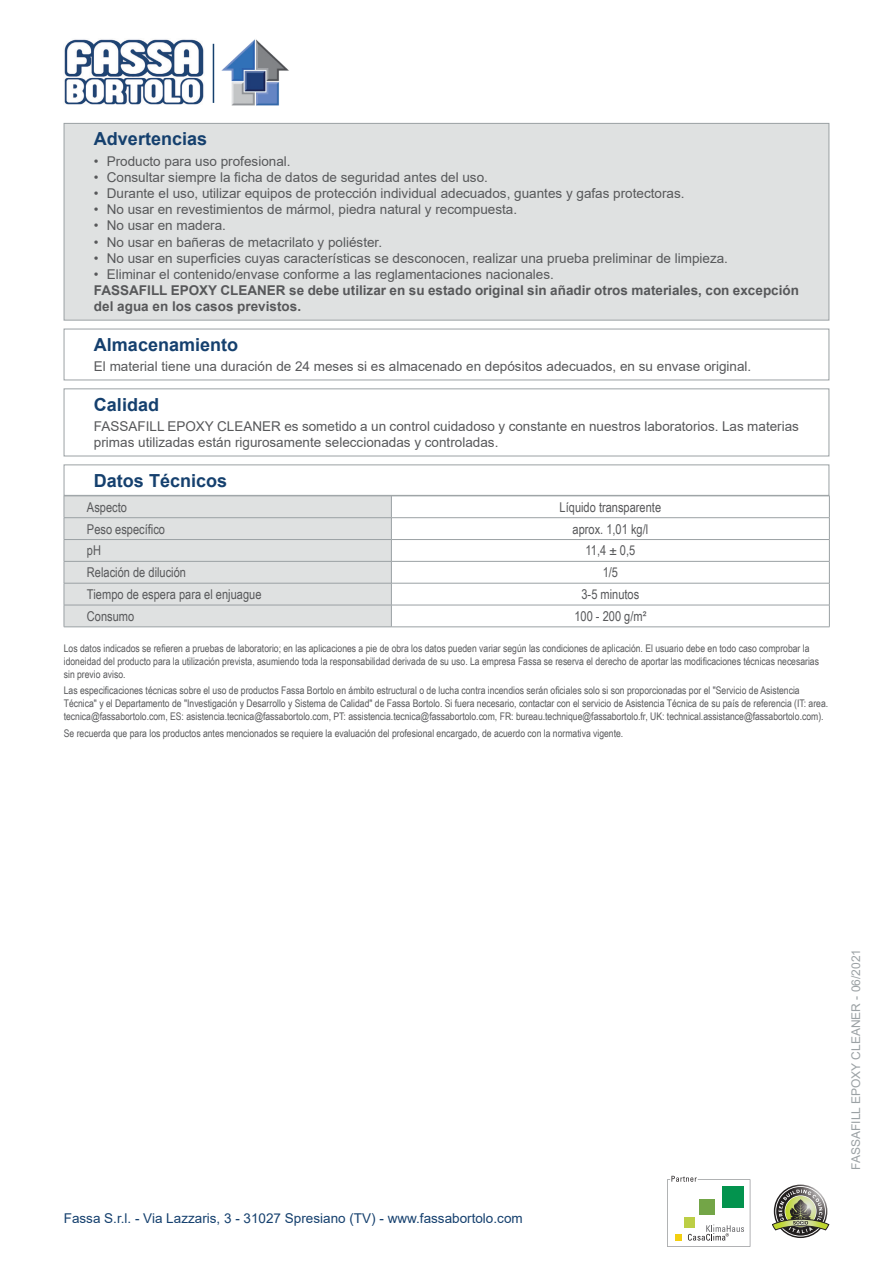
<style>
.page{position:relative;width:893px;height:1263px;background:#fff}
.page>*{position:absolute;margin:0;border:0;box-sizing:border-box;transform-origin:0 0}
.Titolo{font:700 18px "Arial";color:#15406e}
.Qualita{font:13.5px/16.2px "Arial";color:#57585a}
.Note{font:700 13.5px/16.2px "Arial";color:#57585a}
.Conservazione{font:13.5px "Arial";color:#57585a}
.normale_sx{font:13.5px "Arial Narrow";color:#57585a}
.t1{font:13.5px "Arial";color:#15406e}
.normale_centrato{font:13.5px "Arial Narrow";color:#57585a}
.t2{font:12px "Arial";color:#9ba1a4}
.Disclaimer{font:10.5px/12.6px "Arial Narrow";color:#57585a}
</style>
<div class="page">
<svg style="left:667px;top:1176px;width:83px;height:71px"></svg>
<svg style="left:772px;top:1186px;width:57px;height:50px"></svg>
<img style="left:64px;top:39px;width:140px;height:66px">
<hr style="left:213px;top:44px;width:1px;height:59px;background:#15406e">
<img style="left:221px;top:39px;width:68px;height:67px">
<div style="left:64px;top:123px;width:765px;height:197px;background:#dfe1e1"></div>
<div style="left:64px;top:123px;width:765px;height:197px;border:1px solid #9ba1a4"></div>
<div style="left:64px;top:329px;width:765px;height:51px;border:1px solid #9ba1a4"></div>
<div style="left:64px;top:389px;width:765px;height:67px;border:1px solid #9ba1a4"></div>
<div style="left:64px;top:465px;width:765px;height:31px;border:1px solid #9ba1a4"></div>
<hr style="left:391px;top:496px;width:439px;height:1px;background:#9ba1a4">
<hr style="left:391px;top:517px;width:439px;height:1px;background:#9ba1a4">
<hr style="left:391px;top:539px;width:439px;height:1px;background:#9ba1a4">
<hr style="left:391px;top:561px;width:439px;height:1px;background:#9ba1a4">
<hr style="left:391px;top:583px;width:439px;height:1px;background:#9ba1a4">
<hr style="left:64px;top:627px;width:327px;height:1px;background:#9ba1a4">
<hr style="left:391px;top:605px;width:439px;height:1px;background:#9ba1a4">
<svg style="left:64px;top:496px;width:328px;height:131px;background:#dbdddd"></svg>
<svg style="left:829px;top:496px;width:1px;height:131px"></svg>
<hr style="left:391px;top:627px;width:439px;height:1px;background:#9ba1a4">
<p class="Titolo" style="left:94px;top:126px;width:115px">Advertencias</p>
<p class="Qualita" style="left:94px;top:153px;width:198px">• Producto para uso profesional.</p>
<p class="Qualita" style="left:94px;top:169px;width:395px">• Consultar siempre la ficha de datos de seguridad antes del uso.</p>
<p class="Qualita" style="left:94px;top:185px;width:592px">• Durante el uso, utilizar equipos de protección individual adecuados, guantes y gafas protectoras.</p>
<p class="Qualita" style="left:94px;top:201px;width:425px">• No usar en revestimientos de mármol, piedra natural y recompuesta.</p>
<p class="Qualita" style="left:94px;top:217px;width:134px">• No usar en madera.</p>
<p class="Qualita" style="left:94px;top:234px;width:290px">• No usar en bañeras de metacrilato y poliéster.</p>
<p class="Qualita" style="left:94px;top:250px;width:635px">• No usar en superficies cuyas características se desconocen, realizar una prueba preliminar de limpieza.</p>
<p class="Qualita" style="left:94px;top:266px;width:461px">• Eliminar el contenido/envase conforme a las reglamentaciones nacionales.</p>
<p class="Note" style="left:94px;top:283px;width:706px">FASSAFILL EPOXY CLEANER se debe utilizar en su estado original sin añadir otros materiales, con excepción del agua en los casos previstos.</p>
<p class="Titolo" style="left:94px;top:332px;width:146px">Almacenamiento</p>
<p class="Conservazione" style="left:94px;top:357px;width:659px">El material tiene una duración de 24 meses si es almacenado en depósitos adecuados, en su envase original.</p>
<p class="Titolo" style="left:94px;top:392px;width:67px">Calidad</p>
<p class="Qualita" style="left:94px;top:418px;width:706px">FASSAFILL EPOXY CLEANER es sometido a un control cuidadoso y constante en nuestros laboratorios. Las materias primas utilizadas están rigurosamente seleccionadas y controladas.</p>
<p class="Titolo" style="left:94px;top:468px;width:135px">Datos Técnicos</p>
<p class="normale_sx" style="left:87px;top:497px;width:42px">Aspecto</p>
<p class="normale_centrato" style="left:560px;top:497px;width:103px">Líquido transparente</p>
<p class="normale_sx" style="left:87px;top:519px;width:80px">Peso específico</p>
<p class="normale_centrato" style="left:573px;top:519px;width:77px">aprox. 1,01 kg/l</p>
<p class="normale_sx" style="left:87px;top:541px;width:16px">pH</p>
<p class="normale_centrato" style="left:586px;top:541px;width:51px">11,4 ± 0,5</p>
<p class="normale_sx" style="left:87px;top:562px;width:101px">Relación de dilución</p>
<p class="normale_centrato" style="left:603px;top:562px;width:17px">1/5</p>
<p class="normale_sx" style="left:87px;top:584px;width:176px">Tiempo de espera para el enjuague</p>
<p class="normale_centrato" style="left:581px;top:584px;width:59px">3-5 minutos</p>
<p class="normale_sx" style="left:87px;top:606px;width:49px">Consumo</p>
<p class="normale_centrato" style="left:574px;top:606px;width:73px">100 - 200 g/m²</p>
<p class="Disclaimer" style="left:64px;top:642px;width:757px">Los datos indicados se refieren a pruebas de laboratorio; en las aplicaciones a pie de obra los datos pueden variar según las condiciones de aplicación. El usuario debe en todo caso comprobar la idoneidad del producto para la utilización prevista, asumiendo toda la responsabilidad derivada de su uso. La empresa Fassa se reserva el derecho de aportar las modificaciones técnicas necesarias sin previo aviso.</p>
<p class="Disclaimer" style="left:64px;top:684px;width:766px">Las especificaciones técnicas sobre el uso de productos Fassa Bortolo en ámbito estructural o de lucha contra incendios serán oficiales solo si son proporcionadas por el "Servicio de Asistencia<br>Técnica" y el Departamento de "Investigación y Desarrollo y Sistema de Calidad" de Fassa Bortolo. Si fuera necesario, contactar con el servicio de Asistencia Técnica de su país de referencia (IT: area. tecnica@fassabortolo.com, ES: asistencia.tecnica@fassabortolo.com, PT: assistencia.tecnica@fassabortolo.com, FR: bureau.technique@fassabortolo.fr, UK: technical.assistance@fassabortolo.com).</p>
<p class="Disclaimer" style="left:64px;top:726px;width:561px">Se recuerda que para los productos antes mencionados se requiere la evaluación del profesional encargado, de acuerdo con la normativa vigente.</p>
<p class="t1" style="left:64px;top:1208px;width:460px">Fassa S.r.l. - Via Lazzaris, 3 - 31027 Spresiano (TV) - www.fassabortolo.com</p>
<p class="t2" style="left:848px;top:1170px;width:222px;rotate:-90deg">FASSAFILL EPOXY CLEANER - 06/2021</p>
</div>
